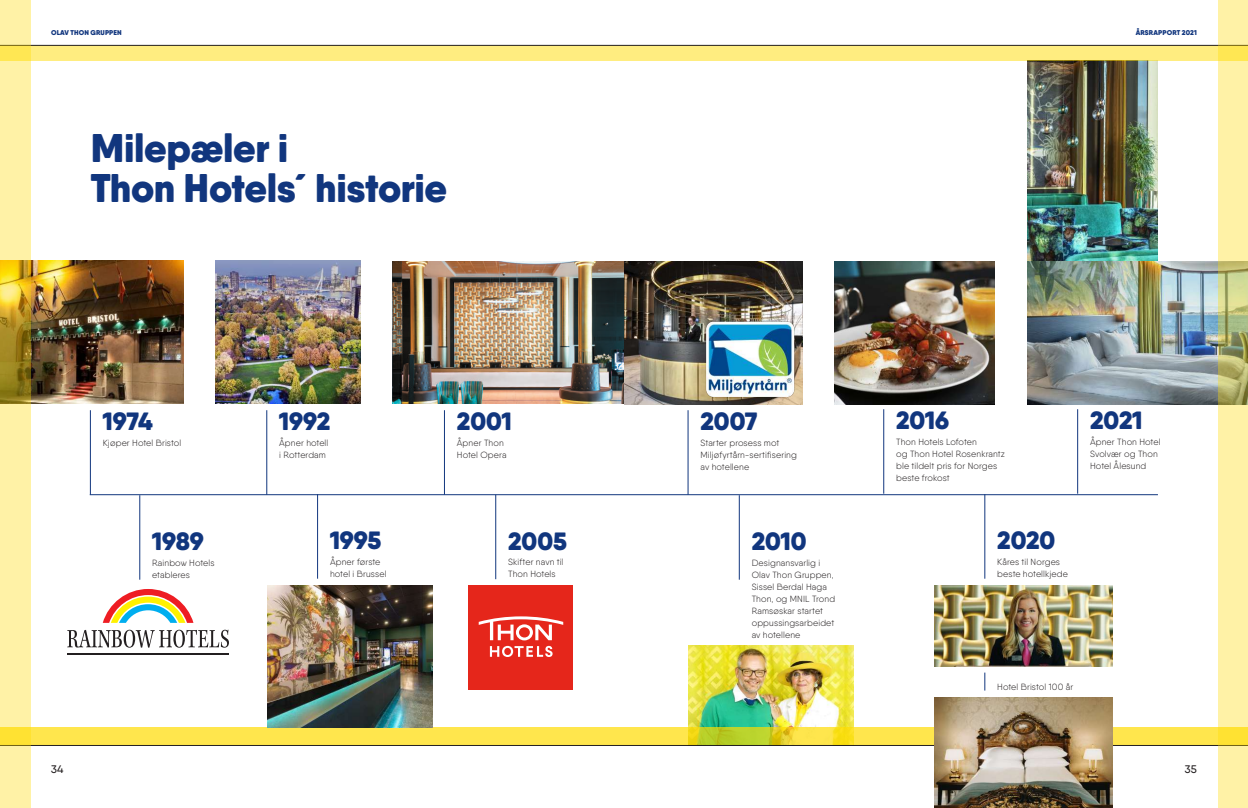
<style>
.page{position:relative;width:1248px;height:808px;background:#fff}
.page>*{position:absolute;margin:0;border:0;box-sizing:border-box;transform-origin:0 0}
.t1{font:900 40px/40px "Qanelas Soft";letter-spacing:-.01em;color:#11367e}
.t2{font:900 25px "Qanelas Soft";letter-spacing:-.005em;color:#11367e}
.t3{font:500 11px "Qanelas Soft";color:#231f20}
.t4{font:300 9px/12px "Qanelas Soft";letter-spacing:.01em;color:#231f20}
.t5{font:900 7px "Qanelas Soft";letter-spacing:.015em;color:#11367e}
</style>
<div class="page">
<img style="left:688px;top:646px;width:165px;height:81px">
<img style="left:31px;top:261px;width:153px;height:142px">
<img style="left:1027px;top:61px;width:130px;height:201px">
<img style="left:216px;top:261px;width:145px;height:142px">
<svg style="left:31px;top:727px;width:1186px;height:18px;background:#f6e147"></svg>
<div style="left:0;top:45px;width:1247px;height:16px;background:#ffed80"></div>
<hr style="left:0;top:45px;width:1247px;height:1px;background:#231f20">
<hr style="left:0;top:745px;width:1247px;height:1px;background:#231f20">
<hr style="left:90px;top:494px;width:1067px;height:1px;background:#11367e">
<hr style="left:90px;top:410px;width:1px;height:85px;background:#11367e">
<hr style="left:266px;top:410px;width:1px;height:85px;background:#11367e">
<hr style="left:444px;top:410px;width:1px;height:85px;background:#11367e">
<hr style="left:139px;top:495px;width:1px;height:85px;background:#11367e">
<hr style="left:317px;top:494px;width:1px;height:85px;background:#11367e">
<hr style="left:495px;top:495px;width:1px;height:84px;background:#11367e">
<hr style="left:984px;top:494px;width:1px;height:85px;background:#11367e">
<img style="left:393px;top:262px;width:409px;height:142px">
<img style="left:267px;top:585px;width:165px;height:142px">
<img style="left:934px;top:585px;width:178px;height:81px">
<img style="left:834px;top:262px;width:160px;height:142px">
<img style="left:934px;top:697px;width:178px;height:111px">
<svg style="left:984px;top:672px;width:1px;height:18px"></svg>
<hr style="left:1077px;top:409px;width:1px;height:85px;background:#11367e">
<hr style="left:687px;top:410px;width:1px;height:85px;background:#11367e">
<img style="left:1027px;top:262px;width:190px;height:142px">
<svg style="left:103px;top:589px;width:90px;height:34px"></svg>
<svg style="left:67px;top:630px;width:162px;height:18px"></svg>
<hr style="left:67px;top:653px;width:162px;height:1px;background:#231f20">
<div style="left:468px;top:585px;width:104px;height:105px;background:#e5261b"></div>
<svg style="left:478px;top:616px;width:85px;height:24px"></svg>
<svg style="left:490px;top:646px;width:62px;height:11px"></svg>
<svg style="left:1217px;top:0;width:30px;height:808px;fill:#fff2a6"></svg>
<svg style="left:0;top:0;width:31px;height:808px;background:#f1e08a"></svg>
<img style="left:703px;top:320px;width:94px;height:78px">
<hr style="left:883px;top:409px;width:1px;height:85px;background:#11367e">
<hr style="left:738px;top:495px;width:1px;height:85px;background:#11367e">
<p class="t5" style="left:51px;top:28px;width:72px">OLAV THON GRUPPEN</p>
<p class="t5" style="left:1135px;top:28px;width:63px">ÅRSRAPPORT 2021</p>
<h1 class="t1" style="left:91px;top:128px;width:358px">Milepæler i<br>Thon Hotels´ historie</h1>
<h2 class="t2" style="left:103px;top:405px;width:52px">1974</h2>
<h2 class="t2" style="left:279px;top:405px;width:53px">1992</h2>
<h2 class="t2" style="left:457px;top:405px;width:57px">2001</h2>
<p class="t4" style="left:103px;top:436px;width:80px">Kjøper Hotel Bristol</p>
<p class="t4" style="left:279px;top:436px;width:51px">Åpner hotell i Rotterdam</p>
<p class="t4" style="left:457px;top:436px;width:51px">Åpner Thon<br>Hotel Opera</p>
<h2 class="t2" style="left:700px;top:405px;width:58px">2007</h2>
<h2 class="t2" style="left:1089px;top:404px;width:54px">2021</h2>
<p class="t4" style="left:1089px;top:435px;width:72px">Åpner Thon Hotel<br>Svolvær og Thon<br>Hotel Ålesund</p>
<h2 class="t2" style="left:896px;top:404px;width:54px">2016</h2>
<p class="t4" style="left:896px;top:435px;width:110px">Thon Hotels Lofoten<br>og Thon Hotel Rosenkrantz ble tildelt pris for Norges beste frokost</p>
<p class="t4" style="left:700px;top:436px;width:98px">Starter prosess mot<br>Miljøfyrtårn-sertifisering av hotellene</p>
<h2 class="t2" style="left:152px;top:525px;width:53px">1989</h2>
<h2 class="t2" style="left:330px;top:524px;width:53px">1995</h2>
<h2 class="t2" style="left:508px;top:525px;width:60px">2005</h2>
<h2 class="t2" style="left:997px;top:524px;width:60px">2020</h2>
<h2 class="t2" style="left:751px;top:525px;width:56px">2010</h2>
<p class="t4" style="left:751px;top:556px;width:85px">Designansvarlig i<br>Olav Thon Gruppen,<br>Sissel Berdal Haga<br>Thon, og MNIL Trond<br>Ramsøskar startet oppussingsarbeidet av hotellene</p>
<p class="t4" style="left:152px;top:556px;width:64px">Rainbow Hotels etableres</p>
<p class="t4" style="left:330px;top:555px;width:58px">Åpner første hotel i Brussel</p>
<p class="t4" style="left:508px;top:556px;width:57px">Skifter navn til<br>Thon Hotels</p>
<p class="t4" style="left:997px;top:555px;width:72px">Kåres til Norges beste hotellkjede</p>
<p class="t4" style="left:997px;top:680px;width:78px">Hotel Bristol 100 år</p>
<p class="t3" style="left:51px;top:762px;width:14px">34</p>
<p class="t3" style="left:1184px;top:762px;width:14px">35</p>
</div>
